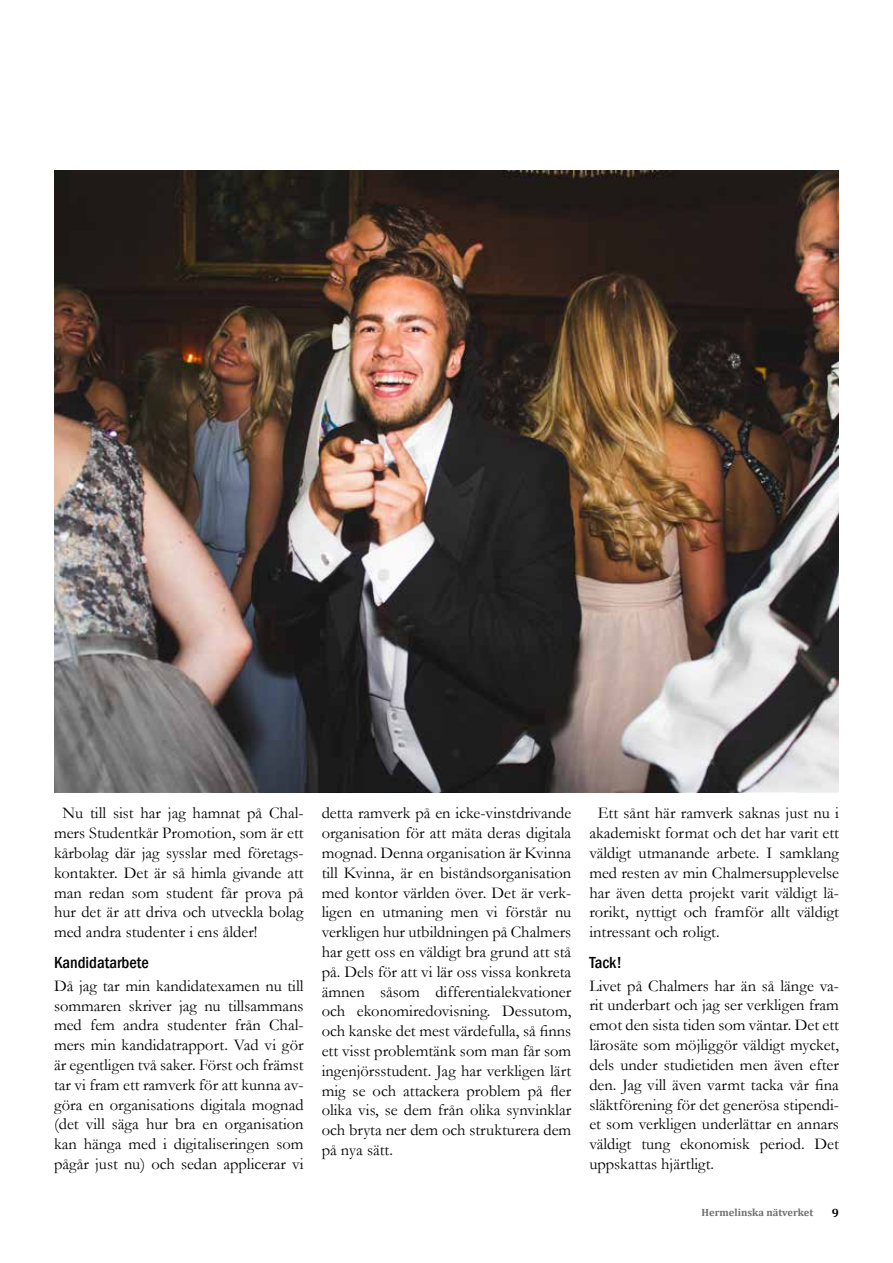
<style>
.page{position:relative;width:893px;height:1263px;background:#fff}
.page>*{position:absolute;margin:0;border:0;box-sizing:border-box;transform-origin:0 0}
.t1{font:16.5px/19.8px "Garamond";color:#000;text-align:justify}
.t2{font:500 condensed 16.5px "Franklin Gothic";color:#000}
.t3{font:700 12px "Cambria";color:#000}
.t4{font:700 10.5px "Cambria";color:#6d6e70}
</style>
<div class="page">
<img style="left:54px;top:170px;width:785px;height:622px">
<p class="t1" style="left:54px;top:803px;width:251px;text-indent:8px">Nu till sist har jag hamnat på Chal&shy;mers Studentkår Promotion, som är ett kårbolag där jag sysslar med företags&shy;kontakter. Det är så himla givande att man redan som student får prova på hur det är att driva och utveckla bolag med andra studenter i ens ålder!</p>
<p class="t2" style="left:54px;top:951px;width:96px">Kandidatarbete</p>
<p class="t1" style="left:54px;top:975px;width:251px">Då jag tar min kandidatexamen nu till sommaren skriver jag nu tillsammans med fem andra studenter från Chal&shy;mers min kandidatrapport. Vad vi gör är egentligen två saker. Först och främst tar vi fram ett ramverk för att kunna av&shy;göra en organisations digitala mognad (det vill säga hur bra en organisation kan hänga med i digitaliseringen som pågår just nu) och sedan applicerar vi</p>
<p class="t1" style="left:322px;top:803px;width:251px">detta ramverk på en icke-vinstdrivande organisation för att mäta deras digitala mognad. Denna organisation är Kvinna till Kvinna, är en biståndsorganisation med kontor världen över. Det är verk&shy;ligen en utmaning men vi förstår nu verkligen hur utbildningen på Chalmers har gett oss en väldigt bra grund att stå på. Dels för att vi lär oss vissa konkreta ämnen såsom differentialekvationer och ekonomiredovisning. Dessutom, och kanske det mest värdefulla, så finns ett visst problemtänk som man får som ingenjörsstudent. Jag har verkligen lärt mig se och attackera problem på fler olika vis, se dem från olika synvinklar och bryta ner dem och strukturera dem på nya sätt.</p>
<p class="t1" style="left:589px;top:803px;width:251px;text-indent:8px">Ett sånt här ramverk saknas just nu i akademiskt format och det har varit ett väldigt utmanande arbete. I samklang med resten av min Chalmersupplevelse har även detta projekt varit väldigt lä&shy;rorikt, nyttigt och framför allt väldigt intressant och roligt.</p>
<p class="t2" style="left:589px;top:951px;width:34px">Tack!</p>
<p class="t1" style="left:589px;top:975px;width:251px">Livet på Chalmers har än så länge va&shy;rit underbart och jag ser verkligen fram emot den sista tiden som väntar. Det ett lärosäte som möjliggör väldigt mycket, dels under studietiden men även efter den. Jag vill även varmt tacka vår fina släktförening för det generösa stipendi&shy;et som verkligen underlättar en annars väldigt tung ekonomisk period. Det uppskattas hjärtligt.</p>
<p class="t4" style="left:702px;top:1205px;width:113px">Hermelinska nätverket</p>
<p class="t3" style="left:832px;top:1204px;width:9px">9</p>
</div>
